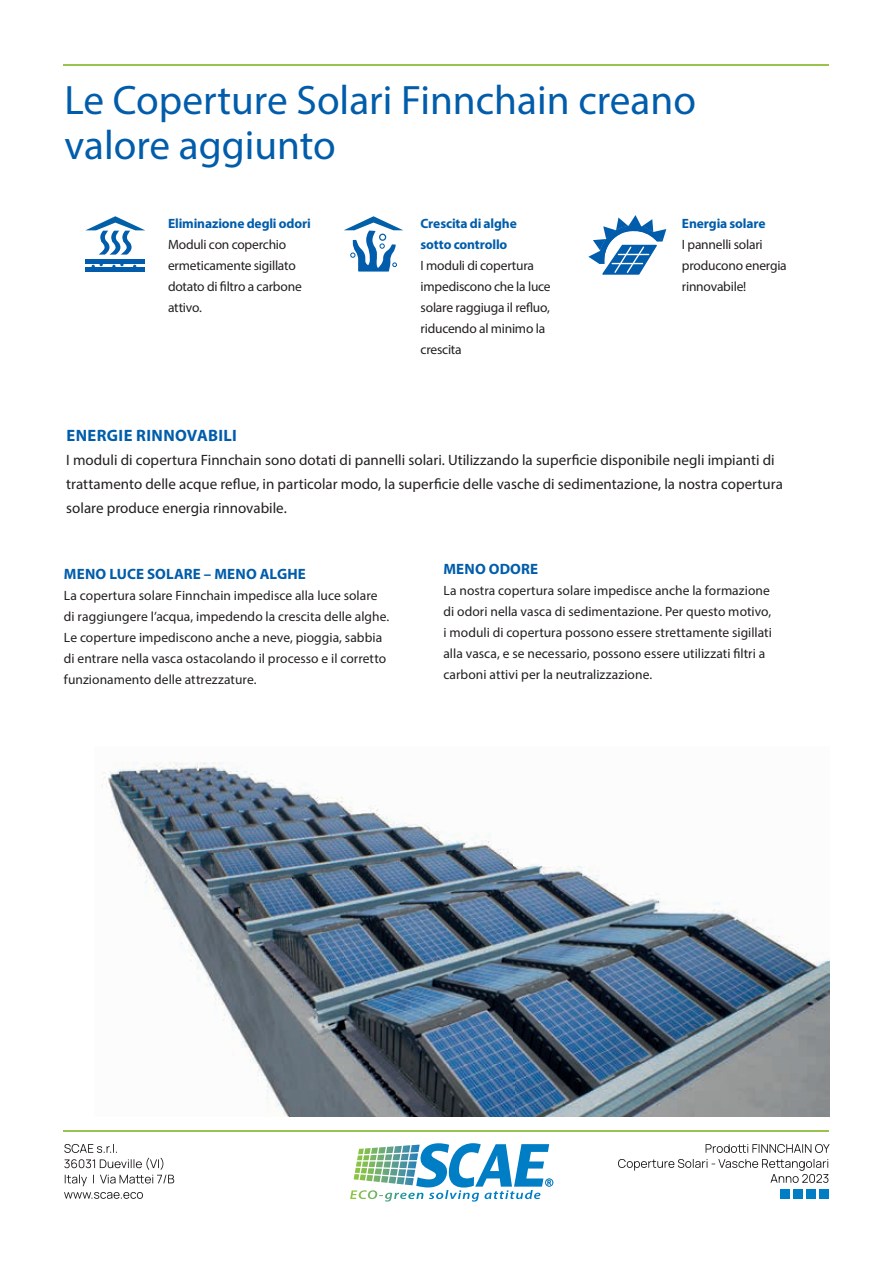
<style>
.page{position:relative;width:893px;height:1263px;background:#fff}
.page>*{position:absolute;margin:0;border:0;box-sizing:border-box;transform-origin:0 0}
.t1{font:45px "Myriad Pro";letter-spacing:-.02em;color:#015dab}
.t2{font:41.25px/45px "Myriad Pro";color:#015dab}
.t3{font:700 16.5px "Myriad Pro";letter-spacing:.025em;color:#015dab}
.t4{font:15px/24px "Myriad Pro";color:#231f20}
.t5{font:700 15px "Myriad Pro";letter-spacing:.01em;color:#015dab}
.t6{font:13.5px/21px "Myriad Pro";color:#231f20}
.t7{font:13.5px/21px "Myriad Pro";letter-spacing:-.02em;color:#231f20}
.t8{font:700 13.5px/21px "Myriad Pro";letter-spacing:-.01em;color:#015dab}
</style>
<div class="page">
<hr style="left:64px;top:1130px;width:765px;height:2px;background:#99c34a">
<div style="left:819px;top:1189px;width:10px;height:10px;background:#007ec5"></div>
<svg style="left:618px;top:1159px;width:210px;height:24px"></svg>
<svg style="left:706px;top:1144px;width:124px;height:9px"></svg>
<div style="left:806px;top:1189px;width:10px;height:10px;background:#007ec5"></div>
<div style="left:793px;top:1189px;width:10px;height:10px;background:#007ec5"></div>
<div style="left:780px;top:1189px;width:9px;height:10px;background:#007ec5"></div>
<svg style="left:64px;top:1192px;width:79px;height:7px"></svg>
<svg style="left:64px;top:1144px;width:110px;height:42px"></svg>
<svg style="left:350px;top:1143px;width:203px;height:57px"></svg>
<hr style="left:64px;top:64px;width:765px;height:1px;background:#99c34a">
<img style="left:102px;top:762px;width:727px;height:355px">
<svg style="left:85px;top:215px;width:582px;height:60px"></svg>
<h2 class="t2" style="left:64px;top:77px;width:633px">Le Coperture Solari Finnchain creano valore aggiunto</h2>
<h1 class="t1" style="left:85px;top:87px;width:488px">Copertura Solare Finnchain</h1>
<p class="t8" style="left:168px;top:212px;width:144px">Eliminazione degli odori</p>
<p class="t7" style="left:168px;top:234px;width:135px">Moduli con coperchio ermeticamente sigillato dotato di filtro a carbone attivo.</p>
<p class="t8" style="left:421px;top:213px;width:98px">Crescita di alghe sotto controllo</p>
<p class="t7" style="left:421px;top:255px;width:132px">I moduli di copertura impediscono che la luce solare raggiuga il refluo, riducendo al minimo la crescita</p>
<p class="t8" style="left:682px;top:212px;width:85px">Energia solare</p>
<p class="t6" style="left:682px;top:234px;width:106px">I pannelli solari producono energia rinnovabile!</p>
<p class="t3" style="left:66px;top:425px;width:172px">ENERGIE RINNOVABILI</p>
<p class="t4" style="left:66px;top:448px;width:718px">I moduli di copertura Finnchain sono dotati di pannelli solari. Utilizzando la superficie disponibile negli impianti di trattamento delle acque reflue, in particolar modo, la superficie delle vasche di sedimentazione, la nostra copertura solare produce energia rinnovabile.</p>
<p class="t5" style="left:64px;top:564px;width:243px">MENO LUCE SOLARE – MENO ALGHE</p>
<p class="t6" style="left:64px;top:584px;width:327px">La copertura solare Finnchain impedisce alla luce solare di raggiungere l’acqua, impedendo la crescita delle alghe.<br>Le coperture impediscono anche a neve, pioggia, sabbia di entrare nella vasca ostacolando il processo e il corretto funzionamento delle attrezzature.</p>
<p class="t5" style="left:443px;top:559px;width:96px">MENO ODORE</p>
<p class="t6" style="left:443px;top:580px;width:330px">La nostra copertura solare impedisce anche la formazione di odori nella vasca di sedimentazione. Per questo motivo, i moduli di copertura possono essere strettamente sigillati alla vasca, e se necessario, possono essere utilizzati filtri a carboni attivi per la neutralizzazione.</p>
</div>
